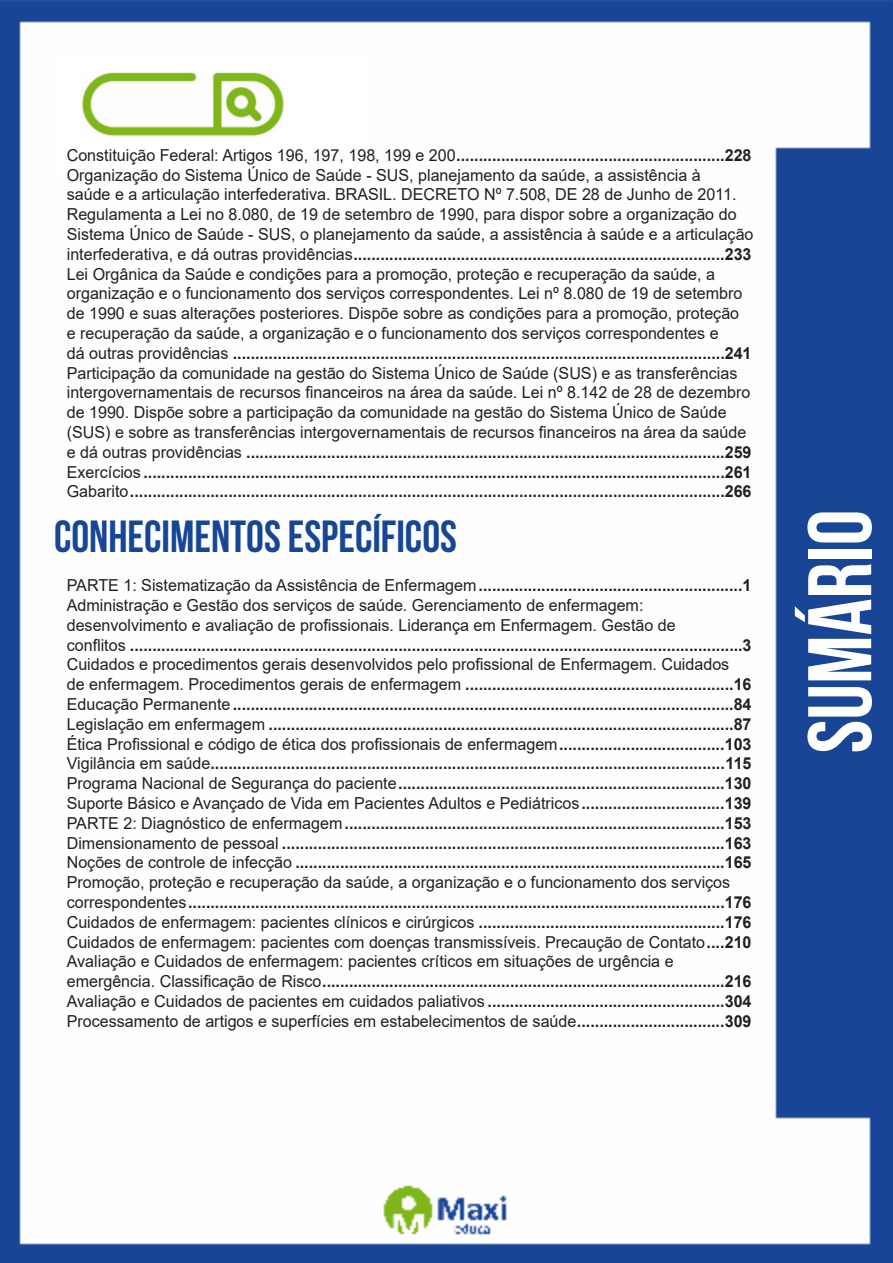
<style>
.page{position:relative;width:893px;height:1263px;background:#fff}
.page>*{position:absolute;margin:0;border:0;box-sizing:border-box;transform-origin:0 0}
.t1{font:700 90px "Bebas Neue";color:#fff}
.t2{font:700 45px "Bebas Neue";color:#184696}
.TABULAÇÃO_BOLD{font:700 16.5px "Arial";color:#231f20}
.TABULAÇÃO_BOLD-2{font:16.5px/19.8px "Arial";color:#231f20}
.s1{font-weight:400}
.s2{font-weight:700}
</style>
<div class="page">
<img style="left:0;top:0;width:893px;height:1263px">
<div style="left:53px;top:55px;width:317px;height:121px;background:#fff"></div>
<img style="left:82px;top:72px;width:201px;height:64px">
<p class="TABULAÇÃO_BOLD" style="left:67px;top:143px;width:686px"><span class="s1">Constituição Federal: Artigos 196, 197, 198, 199 e 200</span>............................................................228</p>
<p class="TABULAÇÃO_BOLD-2" style="left:67px;top:165px;width:635px">Organização do Sistema Único de Saúde - SUS, planejamento da saúde, a assistência à</p>
<p class="TABULAÇÃO_BOLD-2" style="left:67px;top:185px;width:671px">saúde e a articulação interfederativa. BRASIL. DECRETO Nº 7.508, DE 28 de Junho de 2011.</p>
<p class="TABULAÇÃO_BOLD-2" style="left:67px;top:204px;width:671px">Regulamenta a Lei no 8.080, de 19 de setembro de 1990, para dispor sobre a organização do</p>
<p class="TABULAÇÃO_BOLD-2" style="left:67px;top:224px;width:688px">Sistema Único de Saúde - SUS, o planejamento da saúde, a assistência à saúde e a articulação interfederativa, e dá outras providências<span class="s2">...................................................................................233</span></p>
<p class="TABULAÇÃO_BOLD-2" style="left:67px;top:264px;width:650px">Lei Orgânica da Saúde e condições para a promoção, proteção e recuperação da saúde, a</p>
<p class="TABULAÇÃO_BOLD-2" style="left:67px;top:284px;width:677px">organização e o funcionamento dos serviços correspondentes. Lei nº 8.080 de 19 de setembro</p>
<p class="TABULAÇÃO_BOLD-2" style="left:67px;top:303px;width:674px">de 1990 e suas alterações posteriores. Dispõe sobre as condições para a promoção, proteção</p>
<p class="TABULAÇÃO_BOLD-2" style="left:67px;top:323px;width:653px">e recuperação da saúde, a organização e o funcionamento dos serviços correspondentes e</p>
<p class="TABULAÇÃO_BOLD" style="left:67px;top:341px;width:686px"><span class="s1">dá outras providências</span> ..............................................................................................................241</p>
<p class="TABULAÇÃO_BOLD-2" style="left:67px;top:363px;width:672px">Participação da comunidade na gestão do Sistema Único de Saúde (SUS) e as transferências</p>
<p class="TABULAÇÃO_BOLD-2" style="left:67px;top:383px;width:685px">intergovernamentais de recursos financeiros na área da saúde. Lei nº 8.142 de 28 de dezembro</p>
<p class="TABULAÇÃO_BOLD-2" style="left:67px;top:402px;width:661px">de 1990. Dispõe sobre a participação da comunidade na gestão do Sistema Único de Saúde</p>
<p class="TABULAÇÃO_BOLD-2" style="left:67px;top:422px;width:681px">(SUS) e sobre as transferências intergovernamentais de recursos financeiros na área da saúde</p>
<p class="TABULAÇÃO_BOLD" style="left:67px;top:440px;width:686px"><span class="s1">e dá outras providências</span> ...........................................................................................................259</p>
<p class="TABULAÇÃO_BOLD" style="left:67px;top:460px;width:686px"><span class="s1">Exercícios</span> ..................................................................................................................................261</p>
<p class="TABULAÇÃO_BOLD" style="left:67px;top:480px;width:686px"><span class="s1">Gabarito</span>.....................................................................................................................................266</p>
<p class="t2" style="left:54px;top:511px;width:404px">CONHECIMENTOS ESPECÍFICOS</p>
<p class="TABULAÇÃO_BOLD" style="left:67px;top:574px;width:686px"><span class="s1">PARTE 1: Sistematização da Assistência de Enfermagem</span>...........................................................1</p>
<p class="TABULAÇÃO_BOLD-2" style="left:67px;top:595px;width:578px">Administração e Gestão dos serviços de saúde. Gerenciamento de enfermagem:</p>
<p class="TABULAÇÃO_BOLD-2" style="left:67px;top:615px;width:610px">desenvolvimento e avaliação de profissionais. Liderança em Enfermagem. Gestão de</p>
<p class="TABULAÇÃO_BOLD" style="left:67px;top:633px;width:686px"><span class="s1">conflitos</span> .........................................................................................................................................3</p>
<p class="TABULAÇÃO_BOLD-2" style="left:67px;top:654px;width:664px">Cuidados e procedimentos gerais desenvolvidos pelo profissional de Enfermagem. Cuidados</p>
<p class="TABULAÇÃO_BOLD" style="left:67px;top:673px;width:686px"><span class="s1">de enfermagem. Procedimentos gerais de enfermagem</span> ............................................................16</p>
<p class="TABULAÇÃO_BOLD" style="left:67px;top:692px;width:686px"><span class="s1">Educação Permanente</span> ................................................................................................................84</p>
<p class="TABULAÇÃO_BOLD" style="left:67px;top:712px;width:686px"><span class="s1">Legislação em enfermagem</span> ........................................................................................................87</p>
<p class="TABULAÇÃO_BOLD-2" style="left:67px;top:734px;width:686px">Ética Profissional e código de ética dos profissionais de enfermagem<span class="s2">.....................................103</span></p>
<p class="TABULAÇÃO_BOLD" style="left:67px;top:752px;width:686px"><span class="s1">Vigilância em saúde</span>...................................................................................................................115</p>
<p class="TABULAÇÃO_BOLD" style="left:67px;top:772px;width:686px"><span class="s1">Programa Nacional de Segurança do paciente</span>.........................................................................130</p>
<p class="TABULAÇÃO_BOLD-2" style="left:67px;top:793px;width:686px">Suporte Básico e Avançado de Vida em Pacientes Adultos e Pediátricos<span class="s2">................................139</span></p>
<p class="TABULAÇÃO_BOLD" style="left:67px;top:811px;width:686px"><span class="s1">PARTE 2: Diagnóstico de enfermagem</span>.....................................................................................153</p>
<p class="TABULAÇÃO_BOLD" style="left:67px;top:831px;width:686px"><span class="s1">Dimensionamento de pessoal</span> ...................................................................................................163</p>
<p class="TABULAÇÃO_BOLD" style="left:67px;top:851px;width:686px"><span class="s1">Noções de controle de infecção</span> ................................................................................................165</p>
<p class="TABULAÇÃO_BOLD-2" style="left:67px;top:872px;width:665px">Promoção, proteção e recuperação da saúde, a organização e o funcionamento dos serviços</p>
<p class="TABULAÇÃO_BOLD" style="left:67px;top:890px;width:686px"><span class="s1">correspondentes</span>........................................................................................................................176</p>
<p class="TABULAÇÃO_BOLD" style="left:67px;top:910px;width:686px"><span class="s1">Cuidados de enfermagem: pacientes clínicos e cirúrgicos</span> .......................................................176</p>
<p class="TABULAÇÃO_BOLD-2" style="left:67px;top:932px;width:686px">Cuidados de enfermagem: pacientes com doenças transmissíveis. Precaução de Contato<span class="s2">....210</span></p>
<p class="TABULAÇÃO_BOLD-2" style="left:67px;top:951px;width:608px">Avaliação e Cuidados de enfermagem: pacientes críticos em situações de urgência e</p>
<p class="TABULAÇÃO_BOLD" style="left:67px;top:970px;width:686px"><span class="s1">emergência. Classificação de Risco</span>..........................................................................................216</p>
<p class="TABULAÇÃO_BOLD" style="left:67px;top:989px;width:686px"><span class="s1">Avaliação e Cuidados de pacientes em cuidados paliativos</span> .....................................................304</p>
<p class="TABULAÇÃO_BOLD-2" style="left:67px;top:1011px;width:686px">Processamento de artigos e superfícies em estabelecimentos de saúde<span class="s2">.................................309</span></p>
<h1 class="t1" style="left:791px;top:753px;width:245px;rotate:-90deg">sumário</h1>
</div>
